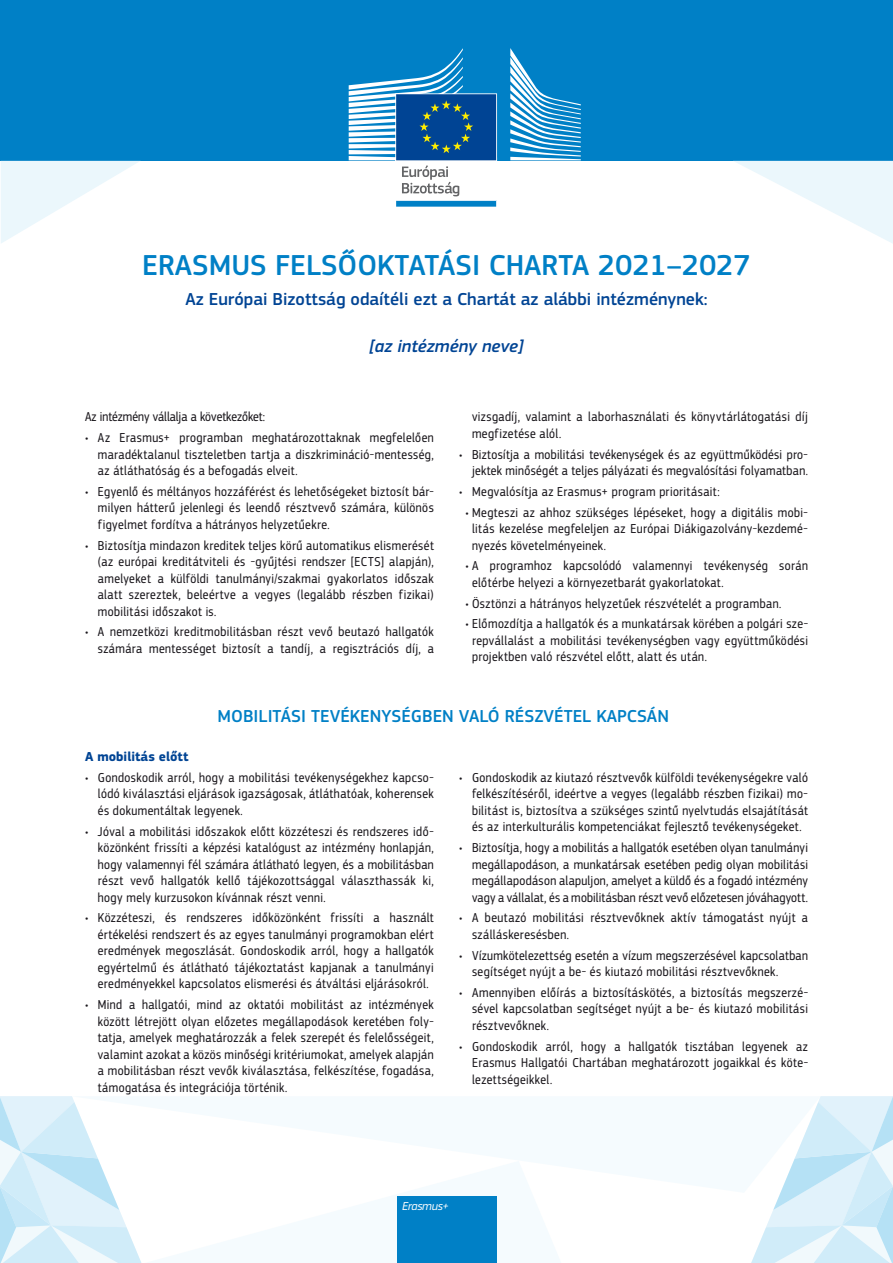
<style>
.page{position:relative;width:893px;height:1263px;background:#fff}
.page>*{position:absolute;margin:0;border:0;box-sizing:border-box;transform-origin:0 0}
.t1{font:500 30px "EC Square Sans Pro";color:#0080c6}
.t2{font:500 18px "EC Square Sans Pro";color:#004494}
.t3{font:500 18px "EC Square Sans Pro";color:#0080c6}
.t4{font:italic 500 18px "EC Square Sans Pro";color:#004494}
.t5{font:13.5px/16.5px "EC Square Sans Cond Pro";letter-spacing:.03em;color:#1a171c;text-align:justify}
.t6{font:13.5px "EC Square Sans Cond Pro";color:#1a171c}
.t7{font:700 13.5px "EC Square Sans Pro";color:#004494}
.t8{font:italic 12px "EC Square Sans Pro";letter-spacing:-.02em;color:#fff}
</style>
<div class="page">
<div style="left:0;top:0;width:893px;height:160px;background:#0080c6"></div>
<svg style="left:1px;top:161px;width:139px;height:82px"></svg>
<svg style="left:734px;top:161px;width:159px;height:83px"></svg>
<svg style="left:751px;top:1096px;width:142px;height:167px"></svg>
<svg style="left:0;top:1096px;width:497px;height:167px"></svg>
<div style="left:397px;top:1196px;width:99px;height:67px;background:#0080c6"></div>
<svg style="left:510px;top:48px;width:71px;height:112px"></svg>
<svg style="left:349px;top:48px;width:148px;height:158px"></svg>
<h1 class="t1" style="left:142px;top:247px;width:610px">ERASMUS FELSŐOKTATÁSI CHARTA 2021–2027</h1>
<h2 class="t2" style="left:185px;top:288px;width:524px">Az Európai Bizottság odaítéli ezt a Chartát az alábbi intézménynek:</h2>
<h2 class="t4" style="left:370px;top:335px;width:155px">[az intézmény neve]</h2>
<p class="t6" style="left:85px;top:409px;width:181px">Az intézmény vállalja a következőket:</p>
<p class="t5" style="left:98px;top:430px;width:337px;text-indent:-13px">• Az Erasmus+ programban meghatározottaknak megfelelően maradéktalanul tiszteletben tartja a diszkrimináció-mentesség, az átláthatóság és a befogadás elveit.</p>
<p class="t5" style="left:98px;top:483px;width:337px;text-indent:-13px">• Egyenlő és méltányos hozzáférést és lehetőségeket biztosít bár&shy;milyen hátterű jelenlegi és leendő résztvevő számára, különös figyelmet fordítva a hátrányos helyzetűekre.</p>
<p class="t5" style="left:98px;top:537px;width:337px;text-indent:-13px">• Biztosítja mindazon kreditek teljes körű automatikus elismerését (az európai kreditátviteli és -gyűjtési rendszer [ECTS] alapján), amelyeket a külföldi tanulmányi/szakmai gyakorlatos időszak alatt szereztek, beleértve a vegyes (legalább részben fizikai) mobilitási időszakot is.</p>
<p class="t5" style="left:85px;top:624px;width:350px;text-align:right">• A nemzetközi kreditmobilitásban részt vevő beutazó hallgatók számára mentességet biztosít a tandíj, a regisztrációs díj, a</p>
<p class="t5" style="left:472px;top:409px;width:337px">vizsgadíj, valamint a laborhasználati és könyvtárlátogatási díj megfizetése alól.</p>
<p class="t5" style="left:459px;top:446px;width:350px;text-align:right">• Biztosítja a mobilitási tevékenységek és az együttműködési pro&shy;jektek minőségét a teljes pályázati és megvalósítási folyamatban.</p>
<p class="t5" style="left:459px;top:483px;width:262px">• Megvalósítja az Erasmus+ program prioritásait:</p>
<p class="t5" style="left:472px;top:504px;width:337px;text-indent:-6px">• Megteszi az ahhoz szükséges lépéseket, hogy a digitális mobi&shy;litás kezelése megfeleljen az Európai Diákigazolvány-kezdemé&shy;nyezés követelményeinek.</p>
<p class="t5" style="left:472px;top:558px;width:337px;text-indent:-6px">• A programhoz kapcsolódó valamennyi tevékenység során előtérbe helyezi a környezetbarát gyakorlatokat.</p>
<p class="t5" style="left:466px;top:595px;width:317px">• Ösztönzi a hátrányos helyzetűek részvételét a programban.</p>
<p class="t5" style="left:472px;top:616px;width:337px;text-indent:-6px">• Előmozdítja a hallgatók és a munkatársak körében a polgári sze&shy;repvállalást a mobilitási tevékenységben vagy együttműködési projektben való részvétel előtt, alatt és után.</p>
<h2 class="t3" style="left:218px;top:705px;width:453px">MOBILITÁSI TEVÉKENYSÉGBEN VALÓ RÉSZVÉTEL KAPCSÁN</h2>
<p class="t7" style="left:85px;top:748px;width:105px">A mobilitás előtt</p>
<p class="t5" style="left:98px;top:769px;width:337px;text-indent:-13px">• Gondoskodik arról, hogy a mobilitási tevékenységekhez kapcso&shy;lódó kiválasztási eljárások igazságosak, átláthatóak, koherensek és dokumentáltak legyenek.</p>
<p class="t5" style="left:98px;top:823px;width:337px;text-indent:-13px">• Jóval a mobilitási időszakok előtt közzéteszi és rendszeres idő&shy;közönként frissíti a képzési katalógust az intézmény honlapján, hogy valamennyi fél számára átlátható legyen, és a mobilitásban részt vevő hallgatók kellő tájékozottsággal választhassák ki, hogy mely kurzusokon kívánnak részt venni.</p>
<p class="t5" style="left:98px;top:910px;width:337px;text-indent:-13px">• Közzéteszi, és rendszeres időközönként frissíti a használt értékelési rendszert és az egyes tanulmányi programokban elért eredmények megoszlását. Gondoskodik arról, hogy a hallgatók egyértelmű és átlátható tájékoztatást kapjanak a tanulmányi eredményekkel kapcsolatos elismerési és átváltási eljárásokról.</p>
<p class="t5" style="left:98px;top:997px;width:337px;text-indent:-13px">• Mind a hallgatói, mind az oktatói mobilitást az intézmények között létrejött olyan előzetes megállapodások keretében foly&shy;tatja, amelyek meghatározzák a felek szerepét és felelősségeit, valamint azokat a közös minőségi kritériumokat, amelyek alapján a mobilitásban részt vevők kiválasztása, felkészítése, fogadása, támogatása és integrációja történik.</p>
<p class="t5" style="left:472px;top:769px;width:337px;text-indent:-13px">• Gondoskodik az kiutazó résztvevők külföldi tevékenységekre való felkészítéséről, ideértve a vegyes (legalább részben fizikai) mo&shy;bilitást is, biztosítva a szükséges szintű nyelvtudás elsajátítását és az interkulturális kompetenciákat fejlesztő tevékenységeket.</p>
<p class="t5" style="left:472px;top:839px;width:337px;text-indent:-13px">• Biztosítja, hogy a mobilitás a hallgatók esetében olyan tanulmányi megállapodáson, a munkatársak esetében pedig olyan mobilitási megállapodáson alapuljon, amelyet a küldő és a fogadó intézmény vagy a vállalat, és a mobilitásban részt vevő előzetesen jóváhagyott.</p>
<p class="t5" style="left:472px;top:910px;width:337px;text-indent:-13px">• A beutazó mobilitási résztvevőknek aktív támogatást nyújt a szálláskeresésben.</p>
<p class="t5" style="left:472px;top:947px;width:337px;text-indent:-13px">• Vízumkötelezettség esetén a vízum megszerzésével kapcsolatban segítséget nyújt a be- és kiutazó mobilitási résztvevőknek.</p>
<p class="t5" style="left:472px;top:984px;width:337px;text-indent:-13px">• Amennyiben előírás a biztosításkötés, a biztosítás megszerzé&shy;sével kapcsolatban segítséget nyújt a be- és kiutazó mobilitási résztvevőknek.</p>
<p class="t5" style="left:472px;top:1038px;width:337px;text-indent:-13px">• Gondoskodik arról, hogy a hallgatók tisztában legyenek az Erasmus Hallgatói Chartában meghatározott jogaikkal és köte&shy;lezettségeikkel.</p>
<p class="t8" style="left:402px;top:1198px;width:49px">Erasmus+</p>
</div>
